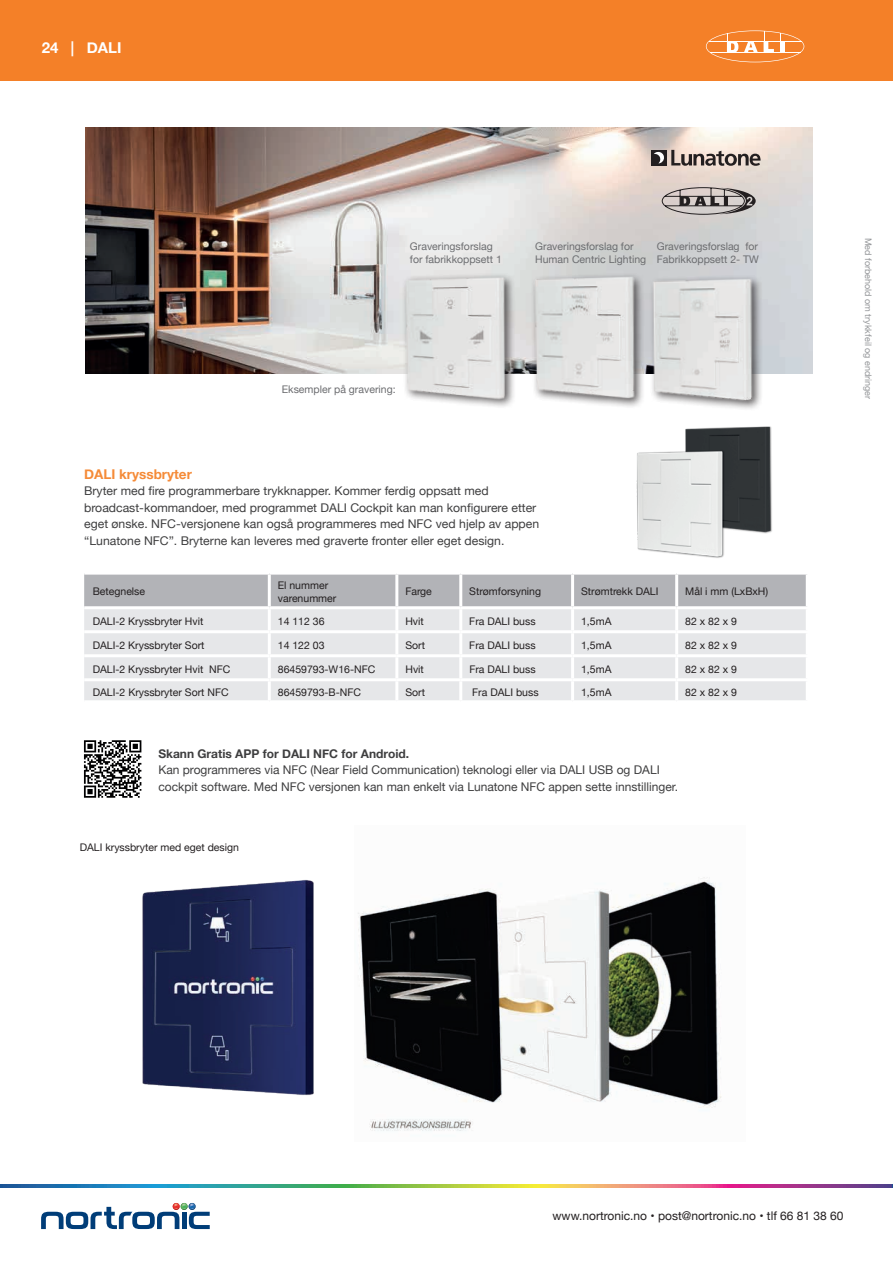
<style>
.page{position:relative;width:893px;height:1263px;background:#fff}
.page>*{position:absolute;margin:0;border:0;box-sizing:border-box;transform-origin:0 0}
.t1{font:700 15px "Helvetica Neue";color:#fff}
.t2{font:700 13.5px "Helvetica Neue";color:#f58b38}
.t3{font:12px/16.5px "Helvetica Neue";color:#3e3e3f}
.t4{font:12px "Helvetica Neue";color:#231f20}
.t5{font:700 12px "Helvetica Neue";color:#3e3e3f}
.t6{font:10.5px/12.6px "Helvetica Neue";color:#231f20}
.t7{font:10.5px/12.6px "Helvetica Neue";color:#6c6d70}
.t8{font:9px "Helvetica Neue";color:#939598}
</style>
<div class="page">
<div style="left:0;top:0;width:893px;height:81px;background:#f48028"></div>
<svg style="left:41px;top:1203px;width:169px;height:26px"></svg>
<svg style="left:0;top:1184px;width:892px;height:4px;background:#818c7f"></svg>
<svg style="left:706px;top:30px;width:98px;height:32px"></svg>
<img style="left:85px;top:128px;width:727px;height:245px">
<img style="left:657px;top:268px;width:118px;height:140px">
<img style="left:517px;top:266px;width:140px;height:141px">
<img style="left:386px;top:257px;width:131px;height:150px">
<svg style="left:84px;top:575px;width:722px;height:125px;background:#d8d9dc"></svg>
<hr style="left:268px;top:575px;width:3px;height:31px;background:#fff">
<hr style="left:395px;top:575px;width:3px;height:31px;background:#fff">
<hr style="left:459px;top:575px;width:3px;height:31px;background:#fff">
<hr style="left:571px;top:575px;width:3px;height:31px;background:#fff">
<hr style="left:675px;top:575px;width:3px;height:31px;background:#fff">
<hr style="left:84px;top:606px;width:185px;height:3px;background:#fff">
<hr style="left:269px;top:606px;width:128px;height:3px;background:#fff">
<hr style="left:268px;top:609px;width:3px;height:21px;background:#fff">
<hr style="left:397px;top:606px;width:64px;height:3px;background:#fff">
<hr style="left:395px;top:609px;width:3px;height:21px;background:#fff">
<hr style="left:461px;top:606px;width:112px;height:3px;background:#fff">
<hr style="left:459px;top:609px;width:3px;height:21px;background:#fff">
<hr style="left:573px;top:606px;width:104px;height:3px;background:#fff">
<hr style="left:571px;top:609px;width:3px;height:21px;background:#fff">
<hr style="left:677px;top:606px;width:132px;height:3px;background:#fff">
<hr style="left:675px;top:609px;width:3px;height:21px;background:#fff">
<hr style="left:84px;top:630px;width:185px;height:3px;background:#fff">
<hr style="left:269px;top:630px;width:128px;height:3px;background:#fff">
<hr style="left:268px;top:633px;width:3px;height:21px;background:#fff">
<hr style="left:397px;top:630px;width:64px;height:3px;background:#fff">
<hr style="left:395px;top:633px;width:3px;height:21px;background:#fff">
<hr style="left:461px;top:630px;width:112px;height:3px;background:#fff">
<hr style="left:459px;top:633px;width:3px;height:21px;background:#fff">
<hr style="left:573px;top:630px;width:104px;height:3px;background:#fff">
<hr style="left:571px;top:633px;width:3px;height:21px;background:#fff">
<hr style="left:677px;top:630px;width:132px;height:3px;background:#fff">
<hr style="left:675px;top:633px;width:3px;height:21px;background:#fff">
<hr style="left:84px;top:654px;width:185px;height:3px;background:#fff">
<hr style="left:269px;top:654px;width:128px;height:3px;background:#fff">
<hr style="left:268px;top:657px;width:3px;height:21px;background:#fff">
<hr style="left:397px;top:654px;width:64px;height:3px;background:#fff">
<hr style="left:395px;top:657px;width:3px;height:21px;background:#fff">
<hr style="left:461px;top:654px;width:112px;height:3px;background:#fff">
<hr style="left:459px;top:657px;width:3px;height:21px;background:#fff">
<hr style="left:573px;top:654px;width:104px;height:3px;background:#fff">
<hr style="left:571px;top:657px;width:3px;height:21px;background:#fff">
<hr style="left:677px;top:654px;width:132px;height:3px;background:#fff">
<hr style="left:675px;top:657px;width:3px;height:21px;background:#fff">
<hr style="left:84px;top:678px;width:185px;height:3px;background:#fff">
<hr style="left:269px;top:678px;width:128px;height:3px;background:#fff">
<hr style="left:268px;top:681px;width:3px;height:19px;background:#fff">
<hr style="left:397px;top:678px;width:64px;height:3px;background:#fff">
<hr style="left:395px;top:681px;width:3px;height:19px;background:#fff">
<hr style="left:461px;top:678px;width:112px;height:3px;background:#fff">
<hr style="left:459px;top:681px;width:3px;height:19px;background:#fff">
<hr style="left:573px;top:678px;width:104px;height:3px;background:#fff">
<hr style="left:571px;top:681px;width:3px;height:19px;background:#fff">
<hr style="left:677px;top:678px;width:132px;height:3px;background:#fff">
<hr style="left:675px;top:681px;width:3px;height:19px;background:#fff">
<img style="left:613px;top:408px;width:194px;height:173px">
<div style="left:651px;top:150px;width:16px;height:15px;background:#231f20"></div>
<svg style="left:654px;top:151px;width:10px;height:12px"></svg>
<svg style="left:671px;top:150px;width:90px;height:16px"></svg>
<svg style="left:83px;top:740px;width:59px;height:57px"></svg>
<svg style="left:84px;top:740px;width:57px;height:58px"></svg>
<img style="left:142px;top:880px;width:172px;height:216px">
<img style="left:358px;top:877px;width:364px;height:254px">
<svg style="left:662px;top:187px;width:94px;height:28px;background:#a49d9a"></svg>
<p class="t1" style="left:42px;top:36px;width:81px">24 | DALI</p>
<p class="t7" style="left:410px;top:241px;width:93px">Graveringsforslag for fabrikkoppsett 1</p>
<p class="t7" style="left:535px;top:241px;width:113px">Graveringsforslag for<br>Human Centric Lighting</p>
<p class="t7" style="left:657px;top:241px;width:104px">Graveringsforslag for<br>Fabrikkoppsett 2- TW</p>
<p class="t7" style="left:282px;top:383px;width:115px">Eksempler på gravering:</p>
<p class="t2" style="left:84px;top:463px;width:109px">DALI kryssbryter</p>
<p class="t3" style="left:84px;top:483px;width:457px">Bryter med fire programmerbare trykknapper. Kommer ferdig oppsatt med broadcast-kommandoer, med programmet DALI Cockpit kan man konfigurere etter eget ønske. NFC-versjonene kan også programmeres med NFC ved hjelp av appen “Lunatone NFC”. Bryterne kan leveres med graverte fronter eller eget design.</p>
<p class="t6" style="left:93px;top:586px;width:54px">Betegnelse</p>
<p class="t6" style="left:278px;top:580px;width:60px">El nummer varenummer</p>
<p class="t6" style="left:405px;top:586px;width:28px">Farge</p>
<p class="t6" style="left:469px;top:586px;width:73px">Strømforsyning</p>
<p class="t6" style="left:581px;top:586px;width:79px">Strømtrekk DALI</p>
<p class="t6" style="left:685px;top:586px;width:85px">Mål i mm (LxBxH)</p>
<p class="t6" style="left:93px;top:615px;width:112px">DALI-2 Kryssbryter Hvit</p>
<p class="t6" style="left:278px;top:615px;width:48px">14 112 36</p>
<p class="t6" style="left:405px;top:615px;width:20px">Hvit</p>
<p class="t6" style="left:469px;top:615px;width:68px">Fra DALI buss</p>
<p class="t6" style="left:581px;top:615px;width:32px">1,5mA</p>
<p class="t6" style="left:685px;top:615px;width:53px">82 x 82 x 9</p>
<p class="t6" style="left:93px;top:639px;width:113px">DALI-2 Kryssbryter Sort</p>
<p class="t6" style="left:278px;top:639px;width:48px">14 122 03</p>
<p class="t6" style="left:405px;top:639px;width:21px">Sort</p>
<p class="t6" style="left:469px;top:639px;width:68px">Fra DALI buss</p>
<p class="t6" style="left:581px;top:639px;width:32px">1,5mA</p>
<p class="t6" style="left:685px;top:639px;width:53px">82 x 82 x 9</p>
<p class="t6" style="left:93px;top:663px;width:139px">DALI-2 Kryssbryter Hvit NFC</p>
<p class="t6" style="left:278px;top:663px;width:99px">86459793-W16-NFC</p>
<p class="t6" style="left:405px;top:663px;width:20px">Hvit</p>
<p class="t6" style="left:469px;top:663px;width:68px">Fra DALI buss</p>
<p class="t6" style="left:581px;top:663px;width:32px">1,5mA</p>
<p class="t6" style="left:685px;top:663px;width:53px">82 x 82 x 9</p>
<p class="t6" style="left:93px;top:686px;width:137px">DALI-2 Kryssbryter Sort NFC</p>
<p class="t6" style="left:278px;top:686px;width:85px">86459793-B-NFC</p>
<p class="t6" style="left:405px;top:686px;width:21px">Sort</p>
<p class="t6" style="left:472px;top:686px;width:68px">Fra DALI buss</p>
<p class="t6" style="left:581px;top:686px;width:32px">1,5mA</p>
<p class="t6" style="left:685px;top:686px;width:53px">82 x 82 x 9</p>
<p class="t5" style="left:158px;top:744px;width:252px">Skann Gratis APP for DALI NFC for Android.</p>
<p class="t3" style="left:158px;top:762px;width:521px">Kan programmeres via NFC (Near Field Communication) teknologi eller via DALI USB og DALI cockpit software. Med NFC versjonen kan man enkelt via Lunatone NFC appen sette innstillinger.</p>
<p class="t6" style="left:80px;top:841px;width:161px">DALI kryssbryter med eget design</p>
<p class="t8" style="left:875px;top:238px;width:163px;rotate:90deg">Med forbehold om trykkfeil og endringer</p>
<p class="t4" style="left:552px;top:1207px;width:293px">www.nortronic.no • post@nortronic.no • tlf 66 81 38 60</p>
</div>
